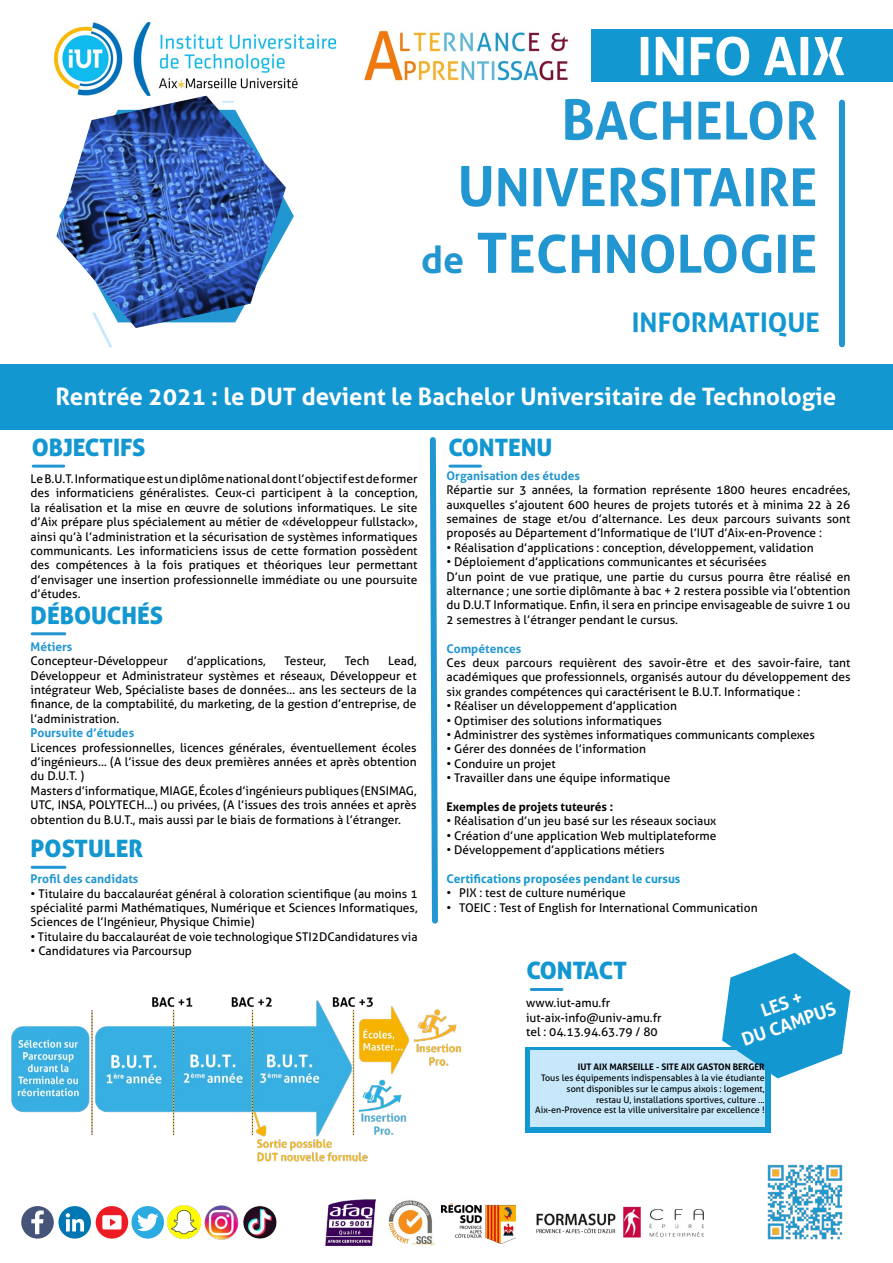
<style>
.page{position:relative;width:893px;height:1263px;background:#fff}
.page>*{position:absolute;margin:0;border:0;box-sizing:border-box;transform-origin:0 0}
.t1{font:700 52.5px/66.6px "Aller";color:#2296d0;text-align:right}
.t2{font:700 52.5px "Aller";color:#fff}
.t3{font:700 27px "Aller";color:#1397d1}
.t4{font:700 24px "Aller";color:#fff}
.t5{font:24px "Aller Display";color:#1397d1}
.t6{font:700 18px/21.6px "Aller";color:#fff;text-align:center}
.t7{font:12px/14.4px "Aller";color:#000;text-align:justify}
.t8{font:700 12px "Aller";color:#2296d0}
.t9{font:700 12px "Aller";color:#1397d1}
.t10{font:700 12px "Aller";color:#000}
.t11{font:9px/10.8px "Aller";color:#000;text-align:right}
.t12{font:700 9px "Aller";color:#000}
.s1{font-size:55.5px}
.s2{font-size:37.5px}
</style>
<div class="page">
<div style="left:131px;top:1206px;width:33px;height:32px;background:#2babe2;border-radius:50%"></div>
<img style="left:54px;top:22px;width:282px;height:74px">
<div style="left:591px;top:29px;width:302px;height:53px;background:#1397d1"></div>
<div style="left:839px;top:103px;width:6px;height:241px;background:#2296d0"></div>
<svg style="left:100px;top:328px;width:12px;height:20px"></svg>
<hr style="left:33px;top:465px;width:31px;height:3px;background:#2296d0">
<div style="left:0;top:364px;width:893px;height:66px;background:#1397d1"></div>
<img style="left:767px;top:1164px;width:76px;height:76px">
<div style="left:21px;top:1206px;width:33px;height:32px;background:#455478;border-radius:50%"></div>
<svg style="left:31px;top:1210px;width:13px;height:24px"></svg>
<div style="left:58px;top:1206px;width:33px;height:32px;background:#0076b3;border-radius:50%"></div>
<svg style="left:66px;top:1213px;width:18px;height:18px"></svg>
<svg style="left:96px;top:1206px;width:32px;height:32px"></svg>
<svg style="left:137px;top:1213px;width:22px;height:18px"></svg>
<img style="left:168px;top:1206px;width:32px;height:33px">
<img style="left:205px;top:1205px;width:33px;height:35px">
<img style="left:243px;top:1206px;width:34px;height:33px">
<svg style="left:429px;top:437px;width:9px;height:487px"></svg>
<hr style="left:450px;top:465px;width:30px;height:3px;background:#2296d0">
<hr style="left:32px;top:632px;width:33px;height:3px;background:#2296d0">
<hr style="left:32px;top:866px;width:33px;height:3px;background:#2296d0">
<div style="left:526px;top:1047px;width:245px;height:85px;background:#1397d1"></div>
<div style="left:530px;top:1050px;width:235px;height:77px;background:#c7e8fa"></div>
<svg style="left:722px;top:953px;width:128px;height:125px"></svg>
<hr style="left:531px;top:988px;width:31px;height:3px;background:#2296d0">
<img style="left:536px;top:1206px;width:168px;height:32px">
<img style="left:441px;top:1203px;width:75px;height:40px">
<img style="left:388px;top:1200px;width:46px;height:46px">
<img style="left:325px;top:1200px;width:50px;height:46px">
<img style="left:56px;top:96px;width:230px;height:232px">
<img style="left:11px;top:997px;width:451px;height:165px">
<img style="left:364px;top:30px;width:205px;height:51px">
<h1 class="t2" style="left:637px;top:24px;width:210px">INFO AIX</h1>
<h1 class="t1" style="left:421px;top:87px;width:398px"><span class="s1">B</span>ACHELOR<br><span class="s1">U</span>NIVERSITAIRE <span class="s2">de</span> <span class="s1">T</span>ECHNOLOGIE</h1>
<h2 class="t3" style="left:632px;top:306px;width:190px">INFORMATIQUE</h2>
<h3 class="t4" style="left:56px;top:382px;width:782px">Rentrée 2021 : le DUT devient le Bachelor Universitaire de Technologie</h3>
<h3 class="t5" style="left:32px;top:432px;width:115px">OBJECTIFS</h3>
<p class="t7" style="left:31px;top:471px;width:388px">Le B.U.T. Informatique est un diplôme national dont l’objectif est de former des informaticiens généralistes. Ceux-ci participent à la conception, la réalisation et la mise en œuvre de solutions informatiques. Le site d’Aix prépare plus spécialement au métier de «développeur fullstack», ainsi qu’à l’administration et la sécurisation de systèmes informatiques communicants. Les informaticiens issus de cette formation possèdent des compétences à la fois pratiques et théoriques leur permettant d’envisager une insertion professionnelle immédiate ou une poursuite d’études.</p>
<h3 class="t5" style="left:31px;top:600px;width:134px">DÉBOUCHÉS</h3>
<p class="t8" style="left:31px;top:639px;width:43px">Métiers</p>
<p class="t7" style="left:31px;top:654px;width:139px">Concepteur-Développeur</p>
<p class="t7" style="left:187px;top:654px;width:81px">d’applications,</p>
<p class="t7" style="left:285px;top:654px;width:43px">Testeur,</p>
<p class="t7" style="left:345px;top:654px;width:26px">Tech</p>
<p class="t7" style="left:31px;top:654px;width:388px;text-indent:358px">Lead, Développeur et Administrateur systèmes et réseaux, Développeur et intégrateur Web, Spécialiste bases de données… ans les secteurs de la finance, de la comptabilité, du marketing, de la gestion d’entreprise, de l’administration.</p>
<p class="t8" style="left:31px;top:725px;width:105px">Poursuite d’études</p>
<p class="t7" style="left:31px;top:740px;width:388px;text-align:left">Licences professionnelles, licences générales, éventuellement écoles d’ingénieurs… (A l’issue des deux premières années et après obtention du D.U.T. )<br>Masters d’informatique, MIAGE, Écoles d’ingénieurs publiques (ENSIMAG, UTC, INSA, POLYTECH…) ou privées, (A l’issues des trois années et après obtention du B.U.T., mais aussi par le biais de formations à l’étranger.</p>
<h3 class="t5" style="left:31px;top:833px;width:114px">POSTULER</h3>
<p class="t8" style="left:31px;top:871px;width:109px">Profil des candidats</p>
<p class="t7" style="left:31px;top:886px;width:388px">• Titulaire du baccalauréat général à coloration scientifique (au moins 1 spécialité parmi Mathématiques, Numérique et Sciences Informatiques, Sciences de l’Ingénieur, Physique Chimie)</p>
<p class="t7" style="left:31px;top:929px;width:388px">• Titulaire du baccalauréat de voie technologique STI2DCandidatures via</p>
<p class="t7" style="left:31px;top:944px;width:163px">• Candidatures via Parcoursup</p>
<h3 class="t5" style="left:448px;top:432px;width:106px">CONTENU</h3>
<p class="t8" style="left:446px;top:468px;width:135px">Organisation des études</p>
<p class="t7" style="left:446px;top:483px;width:405px">Répartie sur 3 années, la formation représente 1800 heures encadrées, auxquelles s’ajoutent 600 heures de projets tutorés et à minima 22 à 26 semaines de stage et/ou d’alternance. Les deux parcours suivants sont proposés au Département d’Informatique de l’IUT d’Aix-en-Provence :</p>
<p class="t7" style="left:446px;top:540px;width:369px">• Réalisation d’applications : conception, développement, validation</p>
<p class="t7" style="left:446px;top:555px;width:405px;text-align:left">• Déploiement d’applications communicantes et sécurisées<br>D’un point de vue pratique, une partie du cursus pourra être réalisé en alternance ; une sortie diplômante à bac + 2 restera possible via l’obtention du D.U.T Informatique. Enfin, il sera en principe envisageable de suivre 1 ou 2 semestres à l’étranger pendant le cursus.</p>
<p class="t8" style="left:446px;top:641px;width:76px">Compétences</p>
<p class="t7" style="left:446px;top:655px;width:405px">Ces deux parcours requièrent des savoir-être et des savoir-faire, tant académiques que professionnels, organisés autour du développement des six grandes compétences qui caractérisent le B.U.T. Informatique :</p>
<p class="t7" style="left:446px;top:699px;width:232px">• Réaliser un développement d’application</p>
<p class="t7" style="left:446px;top:713px;width:217px">• Optimiser des solutions informatiques</p>
<p class="t7" style="left:446px;top:727px;width:370px">• Administrer des systèmes informatiques communicants complexes</p>
<p class="t7" style="left:446px;top:742px;width:201px">• Gérer des données de l’information</p>
<p class="t7" style="left:446px;top:756px;width:111px">• Conduire un projet</p>
<p class="t7" style="left:446px;top:771px;width:225px">• Travailler dans une équipe informatique</p>
<p class="t10" style="left:446px;top:799px;width:168px">Exemples de projets tuteurés :</p>
<p class="t7" style="left:446px;top:814px;width:271px">• Réalisation d’un jeu basé sur les réseaux sociaux</p>
<p class="t7" style="left:446px;top:828px;width:271px">• Création d’une application Web multiplateforme</p>
<p class="t7" style="left:446px;top:843px;width:220px">• Développement d’applications métiers</p>
<p class="t9" style="left:446px;top:871px;width:235px">Certifications proposées pendant le cursus</p>
<p class="t7" style="left:446px;top:886px;width:181px">• PIX : test de culture numérique</p>
<p class="t7" style="left:446px;top:900px;width:313px">• TOEIC : Test of English for International Communication</p>
<h3 class="t5" style="left:526px;top:955px;width:102px">CONTACT</h3>
<p class="t7" style="left:526px;top:996px;width:137px;text-align:left">www.iut-amu.fr iut-aix-info@univ-amu.fr tel : 04.13.94.63.79 / 80</p>
<h3 class="t6" style="left:732px;top:1009px;width:100px;rotate:-19deg">LES +<br>DU CAMPUS</h3>
<p class="t12" style="left:578px;top:1061px;width:188px">IUT AIX MARSEILLE - SITE AIX GASTON BERGER</p>
<p class="t11" style="left:535px;top:1072px;width:231px">Tous les équipements indispensables à la vie étudiante sont disponibles sur le campus aixois : logement,<br>restau U, installations sportives, culture ...<br>Aix-en-Provence est la ville universitaire par excellence !</p>
</div>
